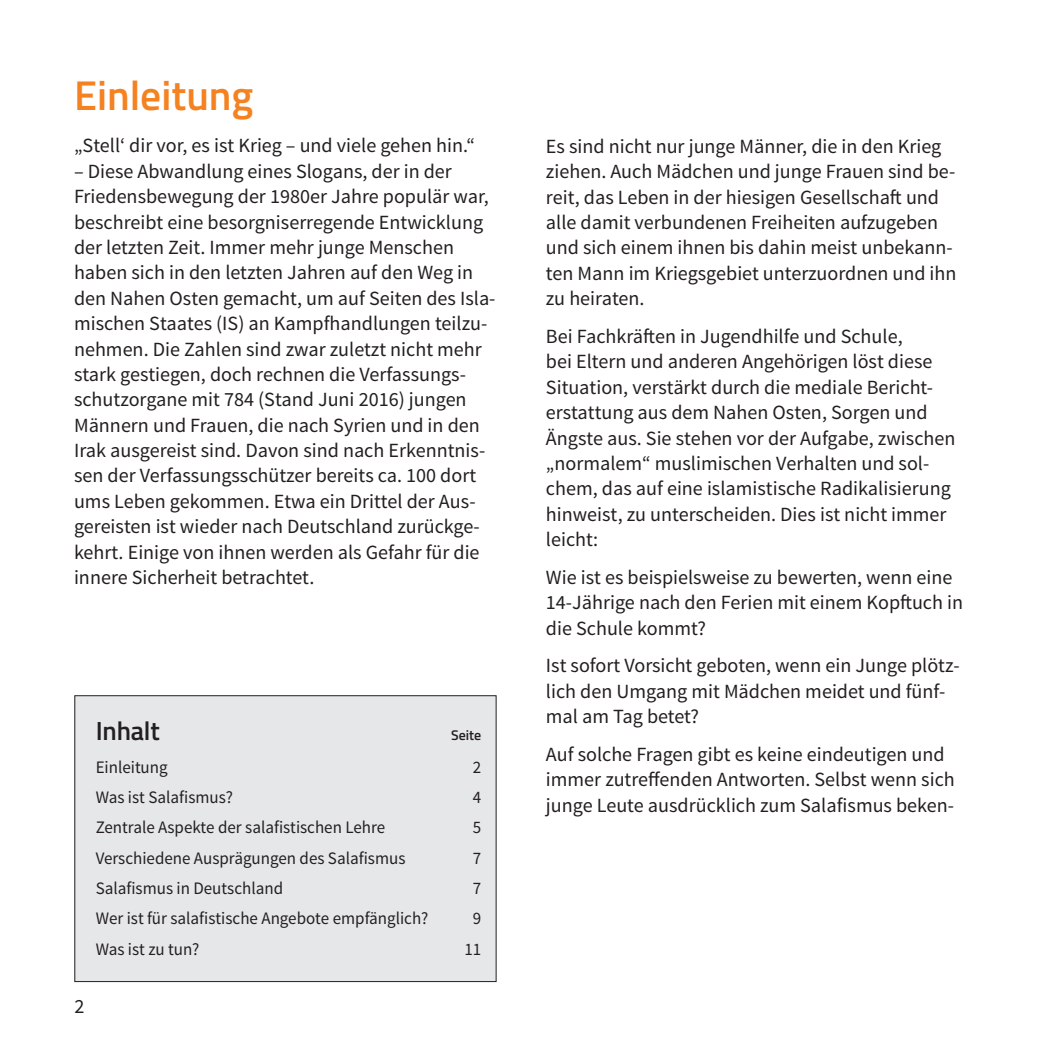
<style>
.page{position:relative;width:1042px;height:1042px;background:#fff}
.page>*{position:absolute;margin:0;border:0;box-sizing:border-box;transform-origin:0 0}
.t1{font:600 41.65px "Titillium";color:#f58220}
.t2{font:600 26.25px "Titillium";letter-spacing:-.005em;color:#231f20}
.t3{font:20.12px/25.4px "Source Sans Pro";color:#231f20}
.t4{font:17.5px "Source Sans Pro";color:#231f20}
.t5{font:600 14px "Titillium";color:#231f20}
</style>
<div class="page">
<div style="left:75px;top:696px;width:421px;height:285px;background:#e6e7e9"></div>
<div style="left:75px;top:695px;width:421px;height:287px;border:1px solid #231f20"></div>
<h1 class="t1" style="left:74px;top:64px;width:181px">Einleitung</h1>
<p class="t3" style="left:74px;top:133px;width:402px">„Stell‘ dir vor, es ist Krieg – und viele gehen hin.“</p>
<p class="t3" style="left:74px;top:159px;width:423px">– Diese Abwandlung eines Slogans, der in der Friedensbewegung der 1980er Jahre populär war, beschreibt eine besorgniserregende Entwicklung der letzten Zeit. Immer mehr junge Menschen haben sich in den letzten Jahren auf den Weg in den Nahen Osten gemacht, um auf Seiten des Isla&shy;mischen Staates (IS) an Kampfhandlungen teilzu&shy;nehmen. Die Zahlen sind zwar zuletzt nicht mehr stark gestiegen, doch rechnen die Verfassungs&shy;schutzorgane mit 784 (Stand Juni 2016) jungen Männern und Frauen, die nach Syrien und in den Irak ausgereist sind. Davon sind nach Erkenntnis&shy;sen der Verfassungsschützer bereits ca. 100 dort ums Leben gekommen. Etwa ein Drittel der Aus&shy;gereisten ist wieder nach Deutschland zurückge&shy;kehrt. Einige von ihnen werden als Gefahr für die innere Sicherheit betrachtet.</p>
<h2 class="t2" style="left:96px;top:711px;width:66px">Inhalt</h2>
<p class="t5" style="left:451px;top:724px;width:32px">Seite</p>
<p class="t4" style="left:96px;top:756px;width:74px">Einleitung</p>
<p class="t4" style="left:473px;top:756px;width:10px">2</p>
<p class="t4" style="left:96px;top:786px;width:139px">Was ist Salafismus?</p>
<p class="t4" style="left:473px;top:786px;width:10px">4</p>
<p class="t4" style="left:96px;top:817px;width:291px">Zentrale Aspekte der salafistischen Lehre</p>
<p class="t4" style="left:473px;top:817px;width:10px">5</p>
<p class="t4" style="left:96px;top:847px;width:311px">Verschiedene Ausprägungen des Salafismus</p>
<p class="t4" style="left:473px;top:847px;width:10px">7</p>
<p class="t4" style="left:96px;top:877px;width:189px">Salafismus in Deutschland</p>
<p class="t4" style="left:473px;top:877px;width:10px">7</p>
<p class="t4" style="left:96px;top:908px;width:334px">Wer ist für salafistische Angebote empfänglich?</p>
<p class="t4" style="left:473px;top:908px;width:10px">9</p>
<p class="t4" style="left:96px;top:938px;width:105px">Was ist zu tun?</p>
<p class="t4" style="left:464px;top:938px;width:18px">11</p>
<p class="t3" style="left:74px;top:994px;width:12px">2</p>
<p class="t3" style="left:546px;top:134px;width:412px">Es sind nicht nur junge Männer, die in den Krieg ziehen. Auch Mädchen und junge Frauen sind be&shy;reit, das Leben in der hiesigen Gesellschaft und alle damit verbundenen Freiheiten aufzugeben und sich einem ihnen bis dahin meist unbekann&shy;ten Mann im Kriegsgebiet unterzuordnen und ihn zu heiraten.</p>
<p class="t3" style="left:546px;top:324px;width:411px">Bei Fachkräften in Jugendhilfe und Schule,<br>bei Eltern und anderen Angehörigen löst diese Situation, verstärkt durch die mediale Bericht&shy;erstattung aus dem Nahen Osten, Sorgen und Ängste aus. Sie stehen vor der Aufgabe, zwischen „normalem“ muslimischen Verhalten und sol&shy;chem, das auf eine islamistische Radikalisierung hinweist, zu unterscheiden. Dies ist nicht immer leicht:</p>
<p class="t3" style="left:546px;top:565px;width:419px">Wie ist es beispielsweise zu bewerten, wenn eine<br>14-Jährige nach den Ferien mit einem Kopftuch in die Schule kommt?</p>
<p class="t3" style="left:546px;top:653px;width:415px">Ist sofort Vorsicht geboten, wenn ein Junge plötz&shy;lich den Umgang mit Mädchen meidet und fünf&shy;mal am Tag betet?</p>
<p class="t3" style="left:546px;top:742px;width:410px">Auf solche Fragen gibt es keine eindeutigen und immer zutreffenden Antworten. Selbst wenn sich junge Leute ausdrücklich zum Salafismus beken-</p>
</div>
